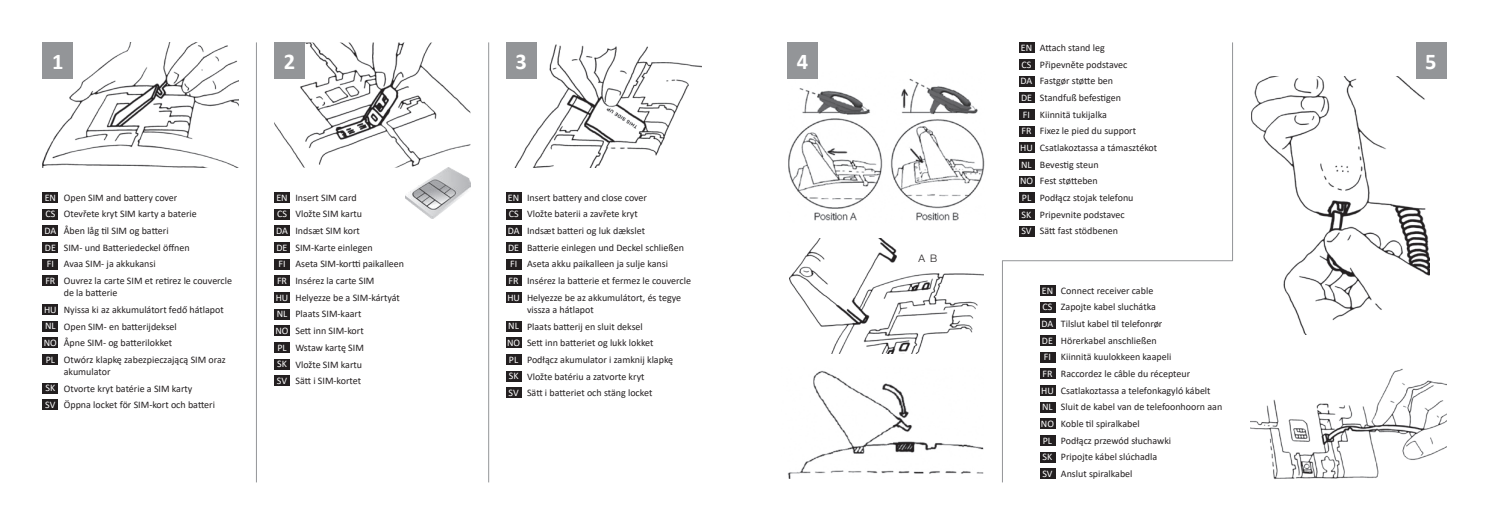
<style>
.page{position:relative;width:1489px;height:525px;background:#fff}
.page>*{position:absolute;margin:0;border:0;box-sizing:border-box;transform-origin:0 0}
.t1{font:700 22.5px "Calibri";color:#fff}
.t2{font:300 10.38px "Helvetica Neue LT Pro";color:#231f20}
.t3{font:10px/16.6px "Calibri";color:#231f20}
.s1{color:#fff}
</style>
<div class="page">
<img style="left:43px;top:43px;width:196px;height:124px">
<img style="left:274px;top:43px;width:196px;height:124px">
<img style="left:515px;top:44px;width:187px;height:123px">
<img style="left:789px;top:238px;width:194px;height:115px">
<img style="left:788px;top:370px;width:195px;height:108px">
<img style="left:788px;top:78px;width:197px;height:143px">
<img style="left:1251px;top:77px;width:177px;height:257px">
<img style="left:1250px;top:368px;width:196px;height:111px">
<hr style="left:256px;top:42px;width:1px;height:440px;background:#939598">
<hr style="left:488px;top:42px;width:1px;height:440px;background:#939598">
<hr style="left:1002px;top:260px;width:1px;height:222px;background:#939598">
<hr style="left:1232px;top:42px;width:1px;height:219px;background:#939598">
<div style="left:43px;top:192px;width:15px;height:10px;background:#231f20"></div>
<div style="left:43px;top:209px;width:15px;height:10px;background:#231f20"></div>
<div style="left:43px;top:226px;width:15px;height:10px;background:#231f20"></div>
<div style="left:43px;top:242px;width:15px;height:10px;background:#231f20"></div>
<div style="left:43px;top:259px;width:15px;height:10px;background:#231f20"></div>
<div style="left:43px;top:275px;width:15px;height:11px;background:#231f20"></div>
<div style="left:43px;top:304px;width:15px;height:10px;background:#231f20"></div>
<div style="left:43px;top:321px;width:15px;height:10px;background:#231f20"></div>
<div style="left:43px;top:337px;width:15px;height:11px;background:#231f20"></div>
<div style="left:43px;top:354px;width:15px;height:10px;background:#231f20"></div>
<div style="left:43px;top:383px;width:15px;height:10px;background:#231f20"></div>
<div style="left:43px;top:399px;width:15px;height:11px;background:#231f20"></div>
<div style="left:1018px;top:43px;width:16px;height:10px;background:#231f20"></div>
<div style="left:1018px;top:59px;width:16px;height:10px;background:#231f20"></div>
<div style="left:1018px;top:76px;width:16px;height:10px;background:#231f20"></div>
<div style="left:1018px;top:92px;width:16px;height:11px;background:#231f20"></div>
<div style="left:1018px;top:109px;width:16px;height:10px;background:#231f20"></div>
<div style="left:1018px;top:126px;width:16px;height:10px;background:#231f20"></div>
<div style="left:1018px;top:142px;width:16px;height:11px;background:#231f20"></div>
<div style="left:1018px;top:159px;width:16px;height:10px;background:#231f20"></div>
<div style="left:1018px;top:176px;width:16px;height:10px;background:#231f20"></div>
<div style="left:1018px;top:192px;width:16px;height:11px;background:#231f20"></div>
<div style="left:1018px;top:209px;width:16px;height:10px;background:#231f20"></div>
<div style="left:1018px;top:226px;width:16px;height:10px;background:#231f20"></div>
<div style="left:1039px;top:285px;width:16px;height:10px;background:#231f20"></div>
<div style="left:1039px;top:302px;width:16px;height:10px;background:#231f20"></div>
<div style="left:1039px;top:318px;width:16px;height:10px;background:#231f20"></div>
<div style="left:1039px;top:335px;width:16px;height:10px;background:#231f20"></div>
<div style="left:1039px;top:352px;width:16px;height:10px;background:#231f20"></div>
<div style="left:1039px;top:368px;width:16px;height:10px;background:#231f20"></div>
<div style="left:1039px;top:385px;width:16px;height:10px;background:#231f20"></div>
<div style="left:1039px;top:402px;width:16px;height:10px;background:#231f20"></div>
<div style="left:1039px;top:418px;width:16px;height:10px;background:#231f20"></div>
<div style="left:1039px;top:435px;width:16px;height:10px;background:#231f20"></div>
<div style="left:1039px;top:451px;width:16px;height:11px;background:#231f20"></div>
<div style="left:1039px;top:468px;width:16px;height:10px;background:#231f20"></div>
<div style="left:274px;top:192px;width:16px;height:10px;background:#231f20"></div>
<div style="left:274px;top:209px;width:16px;height:10px;background:#231f20"></div>
<div style="left:274px;top:226px;width:16px;height:10px;background:#231f20"></div>
<div style="left:274px;top:242px;width:16px;height:10px;background:#231f20"></div>
<div style="left:274px;top:259px;width:16px;height:10px;background:#231f20"></div>
<div style="left:274px;top:275px;width:16px;height:11px;background:#231f20"></div>
<div style="left:274px;top:292px;width:16px;height:10px;background:#231f20"></div>
<div style="left:274px;top:309px;width:16px;height:10px;background:#231f20"></div>
<div style="left:274px;top:325px;width:16px;height:11px;background:#231f20"></div>
<div style="left:274px;top:342px;width:16px;height:10px;background:#231f20"></div>
<div style="left:274px;top:359px;width:16px;height:10px;background:#231f20"></div>
<div style="left:274px;top:375px;width:16px;height:11px;background:#231f20"></div>
<div style="left:506px;top:192px;width:15px;height:10px;background:#231f20"></div>
<div style="left:506px;top:209px;width:15px;height:10px;background:#231f20"></div>
<div style="left:506px;top:226px;width:15px;height:10px;background:#231f20"></div>
<div style="left:506px;top:242px;width:15px;height:10px;background:#231f20"></div>
<div style="left:506px;top:259px;width:15px;height:10px;background:#231f20"></div>
<div style="left:506px;top:275px;width:15px;height:11px;background:#231f20"></div>
<div style="left:506px;top:292px;width:15px;height:10px;background:#231f20"></div>
<div style="left:506px;top:321px;width:15px;height:10px;background:#231f20"></div>
<div style="left:506px;top:337px;width:15px;height:11px;background:#231f20"></div>
<div style="left:506px;top:354px;width:15px;height:10px;background:#231f20"></div>
<div style="left:506px;top:371px;width:15px;height:10px;background:#231f20"></div>
<div style="left:506px;top:387px;width:15px;height:11px;background:#231f20"></div>
<div style="left:787px;top:43px;width:31px;height:36px;background:#939598"></div>
<div style="left:1415px;top:43px;width:31px;height:36px;background:#939598"></div>
<div style="left:274px;top:43px;width:31px;height:36px;background:#939598"></div>
<div style="left:506px;top:43px;width:30px;height:36px;background:#939598"></div>
<div style="left:43px;top:43px;width:30px;height:36px;background:#939598"></div>
<hr style="left:1002px;top:260px;width:230px;height:1px;background:#939598">
<img style="left:405px;top:167px;width:65px;height:52px">
<p class="t3" style="left:1019px;top:39px;width:139px"><span class="s1">EN</span> Attach stand leg<br><span class="s1">CS</span> Připevněte podstavec<br><span class="s1">DA</span> Fastgør støtte ben<br><span class="s1">DE</span> Standfuß befestigen<br><span class="s1">FI</span> Kiinnitä tukijalka<br><span class="s1">FR</span> Fixez le pied du support<br><span class="s1">HU</span> Csatlakoztassa a támasztékot<br><span class="s1">NL</span> Bevestig steun<br><span class="s1">NO</span> Fest støtteben<br><span class="s1">PL</span> Podłącz stojak telefonu<br><span class="s1">SK</span> Pripevnite podstavec<br><span class="s1">SV</span> Sätt fast stödbenen</p>
<h1 class="t1" style="left:52px;top:46px;width:13px">1</h1>
<h1 class="t1" style="left:284px;top:46px;width:13px">2</h1>
<h1 class="t1" style="left:515px;top:46px;width:13px">3</h1>
<h1 class="t1" style="left:796px;top:46px;width:13px">4</h1>
<h1 class="t1" style="left:1425px;top:46px;width:13px">5</h1>
<p class="t3" style="left:44px;top:189px;width:189px"><span class="s1">EN</span> Open SIM and battery cover<br><span class="s1">CS</span> Otevřete kryt SIM karty a baterie<br><span class="s1">DA</span> Åben låg til SIM og batteri<br><span class="s1">DE</span> SIM- und Batteriedeckel öffnen<br><span class="s1">FI</span> Avaa SIM- ja akkukansi<br><span class="s1">FR</span> Ouvrez la carte SIM et retirez le couvercle</p>
<p class="t3" style="left:44px;top:284px;width:183px;text-indent:20px">de la batterie<br><span class="s1">HU</span> Nyissa ki az akkumulátort fedő hátlapot<br><span class="s1">NL</span> Open SIM- en batterijdeksel<br><span class="s1">NO</span> Åpne SIM- og batterilokket<br><span class="s1">PL</span> Otwórz klapkę zabezpieczającą SIM oraz</p>
<p class="t3" style="left:45px;top:363px;width:171px;text-indent:18px">akumulator<br><span class="s1">SK</span> Otvorte kryt batérie a SIM karty<br><span class="s1">SV</span> Öppna locket för SIM-kort och batteri</p>
<p class="t3" style="left:275px;top:189px;width:130px"><span class="s1">EN</span> Insert SIM card<br><span class="s1">CS</span> Vložte SIM kartu<br><span class="s1">DA</span> Indsæt SIM kort<br><span class="s1">DE</span> SIM-Karte einlegen<br><span class="s1">FI</span> Aseta SIM-kortti paikalleen<br><span class="s1">FR</span> Insérez la carte SIM<br><span class="s1">HU</span> Helyezze be a SIM-kártyát<br><span class="s1">NL</span> Plaats SIM-kaart<br><span class="s1">NO</span> Sett inn SIM-kort<br><span class="s1">PL</span> Wstaw kartę SIM<br><span class="s1">SK</span> Vložte SIM kartu<br><span class="s1">SV</span> Sätt i SIM-kortet</p>
<p class="t3" style="left:507px;top:189px;width:185px"><span class="s1">EN</span> Insert battery and close cover<br><span class="s1">CS</span> Vložte baterii a zavřete kryt<br><span class="s1">DA</span> Indsæt batteri og luk dækslet<br><span class="s1">DE</span> Batterie einlegen und Deckel schließen <span class="s1">FI</span> Aseta akku paikalleen ja sulje kansi<br><span class="s1">FR</span> Insérez la batterie et fermez le couvercle <span class="s1">HU</span> Helyezze be az akkumulátort, és tegye</p>
<p class="t2" style="left:918px;top:252px;width:20px">A B</p>
<p class="t3" style="left:1040px;top:281px;width:183px"><span class="s1">EN</span> Connect receiver cable<br><span class="s1">CS</span> Zapojte kabel sluchátka<br><span class="s1">DA</span> Tilslut kabel til telefonrør<br><span class="s1">DE</span> Hörerkabel anschließen<br><span class="s1">FI</span> Kiinnitä kuulokkeen kaapeli<br><span class="s1">FR</span> Raccordez le câble du récepteur<br><span class="s1">HU</span> Csatlakoztassa a telefonkagyló kábelt<br><span class="s1">NL</span> Sluit de kabel van de telefoonhoorn aan<br><span class="s1">NO</span> Koble til spiralkabel<br><span class="s1">PL</span> Podłącz przewód słuchawki<br><span class="s1">SK</span> Pripojte kábel slúchadla<br><span class="s1">SV</span> Anslut spiralkabel</p>
<p class="t3" style="left:507px;top:301px;width:168px;text-indent:20px">vissza a hátlapot<br><span class="s1">NL</span> Plaats batterij en sluit deksel<br><span class="s1">NO</span> Sett inn batteriet og lukk lokket<br><span class="s1">PL</span> Podłącz akumulator i zamknij klapkę<br><span class="s1">SK</span> Vložte batériu a zatvorte kryt<br><span class="s1">SV</span> Sätt i batteriet och stäng locket</p>
</div>
